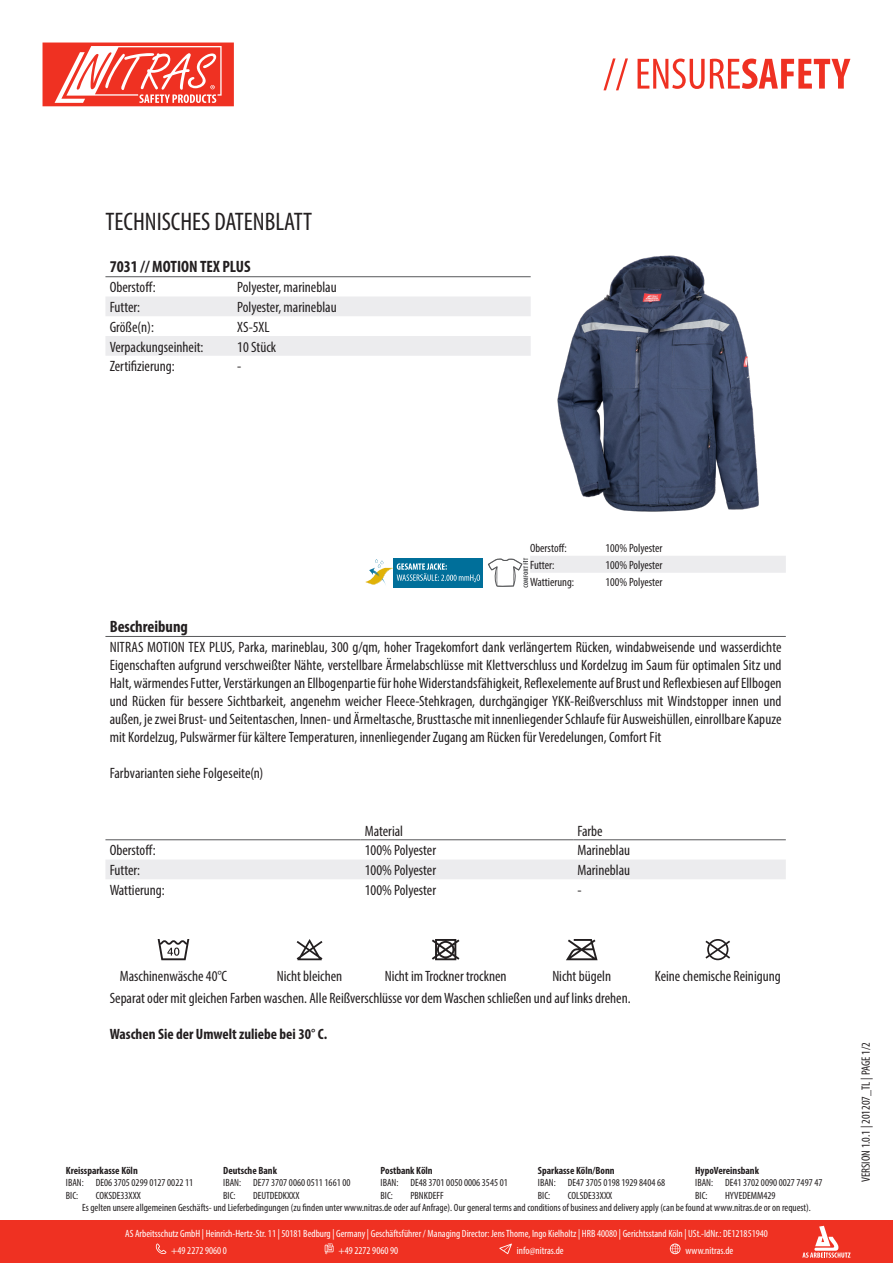
<style>
.page{position:relative;width:893px;height:1263px;background:#fff}
.page>*{position:absolute;margin:0;border:0;box-sizing:border-box;transform-origin:0 0}
.t1{font:condensed 25.5px "Myriad Pro";color:#231f20}
.t2{font:700 condensed 16.5px "Myriad Pro";color:#231f20}
.Headline_Nitras{font:condensed 15px/18px "Myriad Pro";color:#231f20;text-align:justify}
.t3{font:700 condensed 15px "Myriad Pro";color:#231f20}
.t4{font:condensed 12px "Myriad Pro";color:#231f20}
.t5{font:condensed 10.5px/12.6px "Myriad Pro";color:#231f20}
.t6{font:condensed 10.5px/17px "Myriad Pro";color:#fff}
.t7{font:700 condensed 10.5px "Myriad Pro";color:#231f20}
</style>
<div class="page">
<svg style="left:603px;top:58px;width:247px;height:32px"></svg>
<svg style="left:43px;top:43px;width:191px;height:63px"></svg>
<div style="left:0;top:1220px;width:893px;height:43px;background:#ef3122"></div>
<svg style="left:802px;top:1226px;width:48px;height:32px"></svg>
<svg style="left:156px;top:1243px;width:10px;height:11px"></svg>
<svg style="left:325px;top:1243px;width:9px;height:11px"></svg>
<svg style="left:499px;top:1243px;width:13px;height:11px"></svg>
<svg style="left:670px;top:1243px;width:10px;height:11px"></svg>
<svg style="left:105px;top:297px;width:426px;height:59px"></svg>
<hr style="left:105px;top:276px;width:128px;height:1px;background:#57585a">
<hr style="left:233px;top:276px;width:298px;height:1px;background:#57585a">
<img style="left:557px;top:256px;width:202px;height:255px">
<div style="left:394px;top:558px;width:89px;height:30px;background:#006f9a"></div>
<svg style="left:365px;top:559px;width:115px;height:29px"></svg>
<svg style="left:488px;top:556px;width:298px;height:32px"></svg>
<hr style="left:105px;top:636px;width:681px;height:1px;background:#57585a">
<svg style="left:105px;top:840px;width:681px;height:39px"></svg>
<hr style="left:105px;top:839px;width:256px;height:1px;background:#57585a">
<hr style="left:361px;top:839px;width:212px;height:1px;background:#57585a">
<hr style="left:573px;top:839px;width:213px;height:1px;background:#57585a">
<svg style="left:158px;top:939px;width:31px;height:21px"></svg>
<svg style="left:297px;top:939px;width:25px;height:21px"></svg>
<svg style="left:432px;top:939px;width:27px;height:21px"></svg>
<svg style="left:566px;top:939px;width:32px;height:21px"></svg>
<svg style="left:705px;top:939px;width:25px;height:21px"></svg>
<p class="t1" style="left:105px;top:206px;width:208px">TECHNISCHES DATENBLATT</p>
<p class="t2" style="left:110px;top:257px;width:142px">7031 // MOTION TEX PLUS</p>
<p class="Headline_Nitras" style="left:110px;top:278px;width:47px">Oberstoff:</p>
<p class="Headline_Nitras" style="left:237px;top:278px;width:101px">Polyester, marineblau</p>
<p class="Headline_Nitras" style="left:110px;top:298px;width:32px">Futter:</p>
<p class="Headline_Nitras" style="left:237px;top:298px;width:101px">Polyester, marineblau</p>
<p class="Headline_Nitras" style="left:110px;top:318px;width:46px">Größe(n):</p>
<p class="Headline_Nitras" style="left:237px;top:318px;width:34px">XS-5XL</p>
<p class="Headline_Nitras" style="left:110px;top:337px;width:95px">Verpackungseinheit:</p>
<p class="Headline_Nitras" style="left:237px;top:337px;width:40px">10 Stück</p>
<p class="Headline_Nitras" style="left:110px;top:357px;width:67px">Zertifizierung:</p>
<p class="Headline_Nitras" style="left:237px;top:357px;width:6px">-</p>
<p class="t4" style="left:530px;top:540px;width:38px">Oberstoff:</p>
<p class="t4" style="left:605px;top:540px;width:58px">100% Polyester</p>
<p class="t4" style="left:530px;top:557px;width:26px">Futter:</p>
<p class="t4" style="left:605px;top:557px;width:58px">100% Polyester</p>
<p class="t4" style="left:530px;top:574px;width:46px">Wattierung:</p>
<p class="t4" style="left:605px;top:574px;width:58px">100% Polyester</p>
<p class="t2" style="left:110px;top:616px;width:80px">Beschreibung</p>
<p class="Headline_Nitras" style="left:110px;top:638px;width:673px">NITRAS MOTION TEX PLUS, Parka, marineblau, 300 g/qm, hoher Tragekomfort dank verlängertem Rücken, windabweisende und wasserdichte Eigenschaften aufgrund verschweißter Nähte, verstellbare Ärmelabschlüsse mit Klettverschluss und Kordelzug im Saum für optimalen Sitz und Halt, wärmendes Futter, Verstärkungen an Ellbogenpartie für hohe Widerstandsfähigkeit, Reflexelemente auf Brust und Reflexbiesen auf Ellbogen und Rücken für bessere Sichtbarkeit, angenehm weicher Fleece-Stehkragen, durchgängiger YKK-Reißverschluss mit Windstopper innen und außen, je zwei Brust- und Seitentaschen, Innen- und Ärmeltasche, Brusttasche mit innenliegender Schlaufe für Ausweishüllen, einrollbare Kapuze mit Kordelzug, Pulswärmer für kältere Temperaturen, innenliegender Zugang am Rücken für Veredelungen, Comfort Fit</p>
<p class="Headline_Nitras" style="left:110px;top:764px;width:155px">Farbvarianten siehe Folgeseite(n)</p>
<p class="Headline_Nitras" style="left:365px;top:821px;width:40px">Material</p>
<p class="Headline_Nitras" style="left:577px;top:821px;width:27px">Farbe</p>
<p class="Headline_Nitras" style="left:110px;top:841px;width:47px">Oberstoff:</p>
<p class="Headline_Nitras" style="left:365px;top:841px;width:73px">100% Polyester</p>
<p class="Headline_Nitras" style="left:577px;top:841px;width:54px">Marineblau</p>
<p class="Headline_Nitras" style="left:110px;top:861px;width:32px">Futter:</p>
<p class="Headline_Nitras" style="left:365px;top:861px;width:73px">100% Polyester</p>
<p class="Headline_Nitras" style="left:577px;top:861px;width:54px">Marineblau</p>
<p class="Headline_Nitras" style="left:110px;top:881px;width:57px">Wattierung:</p>
<p class="Headline_Nitras" style="left:365px;top:881px;width:73px">100% Polyester</p>
<p class="Headline_Nitras" style="left:577px;top:881px;width:6px">-</p>
<p class="Headline_Nitras" style="left:120px;top:967px;width:109px">Maschinenwäsche 40°C</p>
<p class="Headline_Nitras" style="left:277px;top:967px;width:67px">Nicht bleichen</p>
<p class="Headline_Nitras" style="left:385px;top:967px;width:123px">Nicht im Trockner trocknen</p>
<p class="Headline_Nitras" style="left:552px;top:967px;width:60px">Nicht bügeln</p>
<p class="Headline_Nitras" style="left:655px;top:967px;width:128px">Keine chemische Reinigung</p>
<p class="Headline_Nitras" style="left:110px;top:989px;width:522px">Separat oder mit gleichen Farben waschen. Alle Reißverschlüsse vor dem Waschen schließen und auf links drehen.</p>
<p class="t3" style="left:110px;top:1025px;width:219px">Waschen Sie der Umwelt zuliebe bei 30° C.</p>
<p class="t7" style="left:66px;top:1164px;width:73px">Kreissparkasse Köln</p>
<p class="t7" style="left:223px;top:1164px;width:55px">Deutsche Bank</p>
<p class="t7" style="left:381px;top:1164px;width:54px">Postbank Köln</p>
<p class="t7" style="left:538px;top:1164px;width:78px">Sparkasse Köln/Bonn</p>
<p class="t7" style="left:695px;top:1164px;width:65px">HypoVereinsbank</p>
<p class="t5" style="left:66px;top:1176px;width:19px">IBAN:<br>BIC:</p>
<p class="t5" style="left:96px;top:1176px;width:99px">DE06 3705 0299 0127 0022 11<br>COKSDE33XXX</p>
<p class="t5" style="left:223px;top:1176px;width:19px">IBAN:<br>BIC:</p>
<p class="t5" style="left:253px;top:1176px;width:99px">DE77 3707 0060 0511 1661 00<br>DEUTDEDKXXX</p>
<p class="t5" style="left:381px;top:1176px;width:19px">IBAN:<br>BIC:</p>
<p class="t5" style="left:410px;top:1176px;width:99px">DE48 3701 0050 0006 3545 01<br>PBNKDEFF</p>
<p class="t5" style="left:538px;top:1176px;width:19px">IBAN:<br>BIC:</p>
<p class="t5" style="left:568px;top:1176px;width:99px">DE47 3705 0198 1929 8404 68<br>COLSDE33XXX</p>
<p class="t5" style="left:695px;top:1176px;width:19px">IBAN:<br>BIC:</p>
<p class="t5" style="left:725px;top:1176px;width:99px">DE41 3702 0090 0027 7497 47</p>
<p class="t5" style="left:725px;top:1189px;width:52px">HYVEDEMM429</p>
<p class="t5" style="left:82px;top:1201px;width:730px">Es gelten unsere allgemeinen Geschäfts- und Lieferbedingungen (zu finden unter www.nitras.de oder auf Anfrage). Our general terms and conditions of business and delivery apply (can be found at www.nitras.de or on request).</p>
<p class="t6" style="left:171px;top:1225px;width:598px;text-indent:-46px">AS Arbeitsschutz GmbH | Heinrich-Hertz-Str. 11 | 50181 Bedburg | Germany | Geschäftsführer / Managing Director: Jens Thome, Ingo Kielholtz | HRB 40080 | Gerichtsstand Köln | USt.-IdNr.: DE121851940 +49 2272 9060 0</p>
<p class="t6" style="left:338px;top:1242px;width:61px">+49 2272 9060 90</p>
<p class="t6" style="left:517px;top:1242px;width:48px">info@nitras.de</p>
<p class="t6" style="left:685px;top:1242px;width:49px">www.nitras.de</p>
<p class="t4" style="left:859px;top:1182px;width:141px;rotate:-90deg">VERSION 1.0.1 | 201207_TL | PAGE 1/2</p>
</div>
